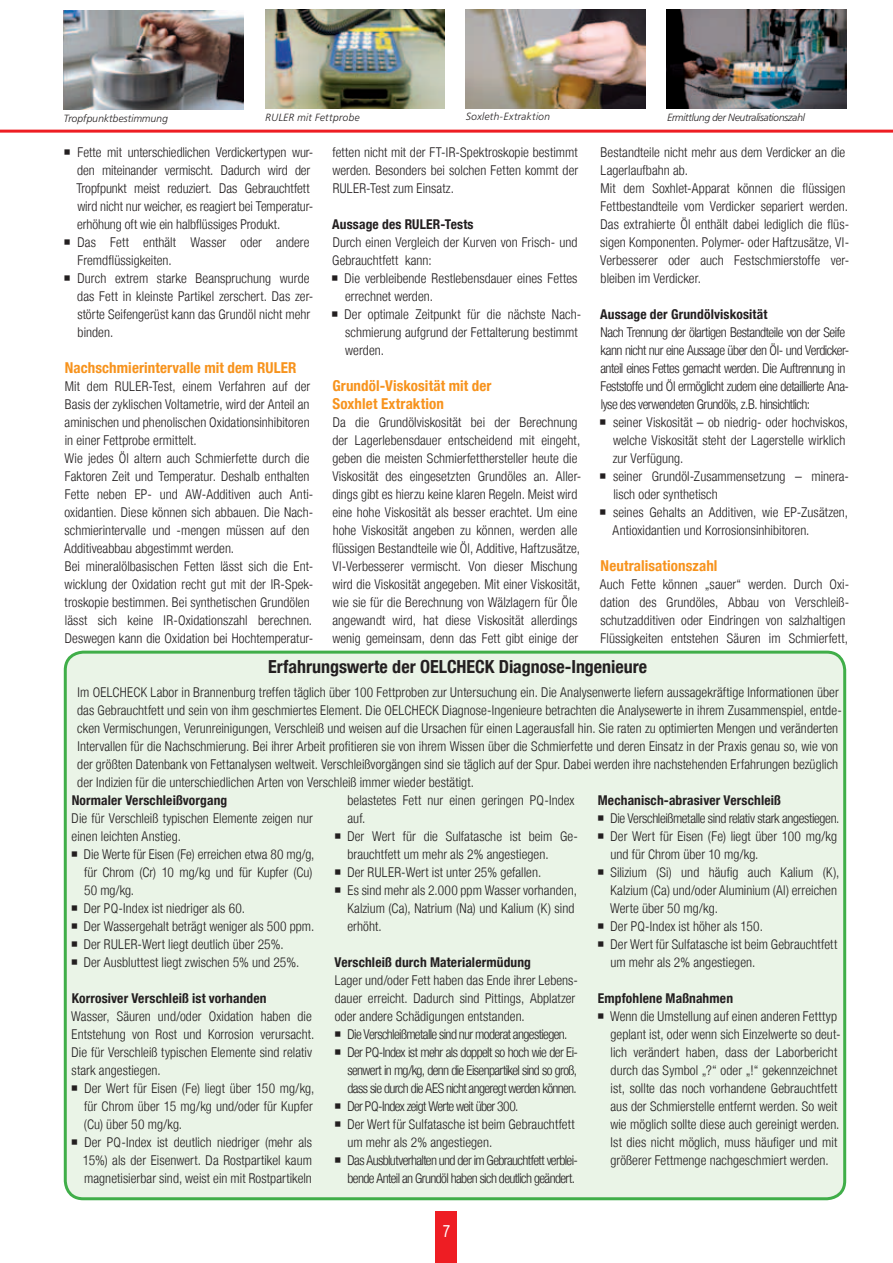
<style>
.page{position:relative;width:893px;height:1263px;background:#fff}
.page>*{position:absolute;margin:0;border:0;box-sizing:border-box;transform-origin:0 0}
.t1{font:700 condensed 18px "Helvetica Neue LT";color:#231f20}
.t2{font:16.5px "Arial Narrow Special G1";color:#fff}
.t3{font:700 condensed 15px/18px "Helvetica Neue LT";letter-spacing:.005em;color:#f7931d}
.t4{font:300 condensed 13.5px/18px "Helvetica Neue LT";letter-spacing:.005em;color:#231f20}
.t5{font:300 condensed 13.5px/18px "Helvetica Neue LT";letter-spacing:-.045em;color:#231f20}
.t6{font:300 condensed 13.5px/18px "Helvetica Neue LT";letter-spacing:-.035em;color:#231f20}
.t7{font:700 condensed 13.5px "Helvetica Neue LT";letter-spacing:.01em;color:#231f20}
.t8{font:10.5px "Humanist 777 BT Light Italic B";letter-spacing:.015em;color:#231f20}
.t9{font:10.5px "Humanist 777 BT Light Italic B";letter-spacing:-.035em;color:#231f20}
.t10{font:10.5px "Humanist 777 BT Light Italic B";letter-spacing:-.005em;color:#231f20}
</style>
<div class="page">
<div style="left:436px;top:1212px;width:21px;height:51px;background:#ee1d23"></div>
<hr style="left:0;top:130px;width:893px;height:3px;background:#ee1d23">
<div style="left:65px;top:652px;width:780px;height:547px;background:#eaf4e7;border-radius:18px"></div>
<div style="left:64px;top:651px;width:782px;height:549px;border:3px solid #40ae49;border-radius:18px"></div>
<img style="left:466px;top:10px;width:179px;height:98px">
<img style="left:266px;top:10px;width:178px;height:98px">
<img style="left:666px;top:10px;width:180px;height:98px">
<img style="left:64px;top:11px;width:179px;height:98px">
<p class="t10" style="left:64px;top:112px;width:106px">Tropfpunktbestimmung</p>
<p class="t8" style="left:265px;top:111px;width:96px">RULER mit Fettprobe</p>
<p class="t8" style="left:466px;top:110px;width:86px">Soxleth-Extraktion</p>
<p class="t9" style="left:667px;top:111px;width:139px">Ermittlung der Neutralisationszahl</p>
<p class="t4" style="left:76px;top:143px;width:239px">Fette mit unterschiedlichen Verdickertypen wur&shy;den miteinander vermischt. Dadurch wird der Tropfpunkt meist reduziert. Das Gebrauchtfett wird nicht nur weicher, es reagiert bei Temperatur&shy;erhöhung oft wie ein halbflüssiges Produkt.<br>Das Fett enthält Wasser oder andere Fremdflüssigkeiten.<br>Durch extrem starke Beanspruchung wurde das Fett in kleinste Partikel zerschert. Das zer&shy;störte Seifengerüst kann das Grundöl nicht mehr binden.</p>
<p class="t3" style="left:65px;top:359px;width:232px">Nachschmierintervalle mit dem RULER</p>
<p class="t4" style="left:64px;top:377px;width:251px">Mit dem RULER-Test, einem Verfahren auf der Basis der zyklischen Voltametrie, wird der Anteil an aminischen und phenolischen Oxidationsinhibitoren in einer Fettprobe ermittelt.<br>Wie jedes Öl altern auch Schmierfette durch die Faktoren Zeit und Temperatur. Deshalb enthalten Fette neben EP- und AW-Additiven auch Anti&shy;oxidantien. Diese können sich abbauen. Die Nach&shy;schmierintervalle und -mengen müssen auf den Additiveabbau abgestimmt werden.<br>Bei mineralölbasischen Fetten lässt sich die Ent&shy;wicklung der Oxidation recht gut mit der IR-Spek&shy;troskopie bestimmen. Bei synthetischen Grundölen lässt sich keine IR-Oxidationszahl berechnen.<br>Deswegen kann die Oxidation bei Hochtemperatur-</p>
<p class="t4" style="left:332px;top:143px;width:247px;text-align:justify">fetten nicht mit der FT-IR-Spektroskopie bestimmt werden. Besonders bei solchen Fetten kommt der RULER-Test zum Einsatz.</p>
<p class="t7" style="left:332px;top:216px;width:143px">Aussage des RULER-Tests</p>
<p class="t4" style="left:332px;top:233px;width:247px">Durch einen Vergleich der Kurven von Frisch- und<br>Gebrauchtfett kann:</p>
<p class="t4" style="left:344px;top:269px;width:238px">Die verbleibende Restlebensdauer eines Fettes errechnet werden.<br>Der optimale Zeitpunkt für die nächste Nach&shy;schmierung aufgrund der Fettalterung bestimmt werden.</p>
<p class="t3" style="left:332px;top:377px;width:161px">Grundöl-Viskosität mit der<br>Soxhlet Extraktion</p>
<p class="t4" style="left:332px;top:413px;width:250px">Da die Grundölviskosität bei der Berechnung der Lagerlebensdauer entscheidend mit eingeht, geben die meisten Schmierfetthersteller heute die Viskosität des eingesetzten Grundöles an. Aller&shy;dings gibt es hierzu keine klaren Regeln. Meist wird eine hohe Viskosität als besser erachtet. Um eine hohe Viskosität angeben zu können, werden alle flüssigen Bestandteile wie Öl, Additive, Haftzusätze, VI-Verbesserer vermischt. Von dieser Mischung wird die Viskosität angegeben. Mit einer Viskosität, wie sie für die Berechnung von Wälzlagern für Öle angewandt wird, hat diese Viskosität allerdings wenig gemeinsam, denn das Fett gibt einige der</p>
<p class="t4" style="left:600px;top:143px;width:250px">Bestandteile nicht mehr aus dem Verdicker an die Lagerlaufbahn ab.<br>Mit dem Soxhlet-Apparat können die flüssigen Fettbestandteile vom Verdicker separiert werden.<br>Das extrahierte Öl enthält dabei lediglich die flüs&shy;sigen Komponenten. Polymer- oder Haftzusätze, VI-Verbesserer oder auch Festschmierstoffe ver&shy;bleiben im Verdicker.</p>
<p class="t7" style="left:600px;top:306px;width:169px">Aussage der Grundölviskosität</p>
<p class="t6" style="left:600px;top:323px;width:250px">Nach Trennung der ölartigen Bestandteile von der Seife kann nicht nur eine Aussage über den Öl- und Verdicker&shy;anteil eines Fettes gemacht werden. Die Auftrennung in Feststoffe und Öl ermöglicht zudem eine detaillierte Ana&shy;lyse des verwendeten Grundöls, z.B. hinsichtlich:</p>
<p class="t4" style="left:613px;top:413px;width:238px">seiner Viskosität – ob niedrig- oder hochviskos, welche Viskosität steht der Lagerstelle wirklich zur Verfügung.<br>seiner Grundöl-Zusammensetzung – minera&shy;lisch oder synthetisch<br>seines Gehalts an Additiven, wie EP-Zusätzen, Antioxidantien und Korrosionsinhibitoren.</p>
<p class="t3" style="left:601px;top:557px;width:118px">Neutralisationszahl</p>
<p class="t4" style="left:600px;top:575px;width:251px">Auch Fette können „sauer“ werden. Durch Oxi&shy;dation des Grundöles, Abbau von Verschleiß&shy;schutzadditiven oder Eindringen von salzhaltigen Flüssigkeiten entstehen Säuren im Schmierfett,</p>
<h1 class="t1" style="left:268px;top:656px;width:381px">Erfahrungswerte der OELCHECK Diagnose-Ingenieure</h1>
<p class="t4" style="left:77px;top:683px;width:766px">Im OELCHECK Labor in Brannenburg treffen täglich über 100 Fettproben zur Untersuchung ein. Die Analysenwerte liefern aussagekräftige Informationen über das Gebrauchtfett und sein von ihm geschmiertes Element. Die OELCHECK Diagnose-Ingenieure betrachten die Analysewerte in ihrem Zusammenspiel, entde&shy;cken Vermischungen, Verunreinigungen, Verschleiß und weisen auf die Ursachen für einen Lagerausfall hin. Sie raten zu optimierten Mengen und veränderten Intervallen für die Nachschmierung. Bei ihrer Arbeit profitieren sie von ihrem Wissen über die Schmierfette und deren Einsatz in der Praxis genau so, wie von der größten Datenbank von Fettanalysen weltweit. Verschleißvorgängen sind sie täglich auf der Spur. Dabei werden ihre nachstehenden Erfahrungen bezüglich der Indizien für die unterschiedlichen Arten von Verschleiß immer wieder bestätigt.</p>
<p class="t7" style="left:72px;top:792px;width:157px">Normaler Verschleißvorgang</p>
<p class="t4" style="left:72px;top:809px;width:243px">Die für Verschleiß typischen Elemente zeigen nur einen leichten Anstieg.</p>
<p class="t4" style="left:84px;top:845px;width:232px">Die Werte für Eisen (Fe) erreichen etwa 80 mg/g, für Chrom (Cr) 10 mg/kg und für Kupfer (Cu)<br>50 mg/kg.<br>Der PQ-Index ist niedriger als 60.<br>Der Wassergehalt beträgt weniger als 500 ppm.<br>Der RULER-Wert liegt deutlich über 25%.<br>Der Ausbluttest liegt zwischen 5% und 25%.</p>
<p class="t7" style="left:72px;top:990px;width:196px">Korrosiver Verschleiß ist vorhanden</p>
<p class="t4" style="left:71px;top:1007px;width:245px">Wasser, Säuren und/oder Oxidation haben die Entstehung von Rost und Korrosion verursacht.<br>Die für Verschleiß typischen Elemente sind relativ stark angestiegen.</p>
<p class="t4" style="left:83px;top:1079px;width:233px">Der Wert für Eisen (Fe) liegt über 150 mg/kg, für Chrom über 15 mg/kg und/oder für Kupfer (Cu) über 50 mg/kg.<br>Der PQ-Index ist deutlich niedriger (mehr als 15%) als der Eisenwert. Da Rostpartikel kaum magnetisierbar sind, weist ein mit Rostpartikeln</p>
<p class="t4" style="left:347px;top:791px;width:232px">belastetes Fett nur einen geringen PQ-Index auf.<br>Der Wert für die Sulfatasche ist beim Ge&shy;brauchtfett um mehr als 2% angestiegen.<br>Der RULER-Wert ist unter 25% gefallen.<br>Es sind mehr als 2.000 ppm Wasser vorhanden, Kalzium (Ca), Natrium (Na) und Kalium (K) sind erhöht.</p>
<p class="t7" style="left:334px;top:954px;width:198px">Verschleiß durch Materialermüdung</p>
<p class="t4" style="left:335px;top:971px;width:245px">Lager und/oder Fett haben das Ende ihrer Lebens&shy;dauer erreicht. Dadurch sind Pittings, Abplatzer oder andere Schädigungen entstanden.</p>
<p class="t5" style="left:347px;top:1025px;width:232px">Die Verschleißmetalle sind nur moderat angestiegen.<br>Der PQ-Index ist mehr als doppelt so hoch wie der Ei&shy;senwert in mg/kg, denn die Eisenpartikel sind so groß, dass sie durch die AES nicht angeregt werden können.<br>Der PQ-Index zeigt Werte weit über 300.<br>Der Wert für Sulfatasche ist beim Gebrauchtfett um mehr als 2% angestiegen.<br>Das Ausblutverhalten und der im Gebrauchtfett verblei&shy;bende Anteil an Grundöl haben sich deutlich geändert.</p>
<p class="t2" style="left:443px;top:1220px;width:9px">7</p>
<p class="t7" style="left:598px;top:792px;width:185px">Mechanisch-abrasiver Verschleiß</p>
<p class="t4" style="left:610px;top:809px;width:231px">Die Verschleißmetalle sind relativ stark angestiegen.<br>Der Wert für Eisen (Fe) liegt über 100 mg/kg und für Chrom über 10 mg/kg.<br>Silizium (Si) und häufig auch Kalium (K), Kalzium (Ca) und/oder Aluminium (Al) erreichen Werte über 50 mg/kg.<br>Der PQ-Index ist höher als 150.<br>Der Wert für Sulfatasche ist beim Gebrauchtfett um mehr als 2% angestiegen.</p>
<p class="t7" style="left:598px;top:990px;width:137px">Empfohlene Maßnahmen</p>
<p class="t4" style="left:610px;top:1007px;width:232px">Wenn die Umstellung auf einen anderen Fetttyp geplant ist, oder wenn sich Einzelwerte so deut&shy;lich verändert haben, dass der Laborbericht durch das Symbol „?“ oder „!“ gekennzeichnet ist, sollte das noch vorhandene Gebrauchtfett aus der Schmierstelle entfernt werden. So weit wie möglich sollte diese auch gereinigt werden.<br>Ist dies nicht möglich, muss häufiger und mit größerer Fettmenge nachgeschmiert werden.</p>
</div>
